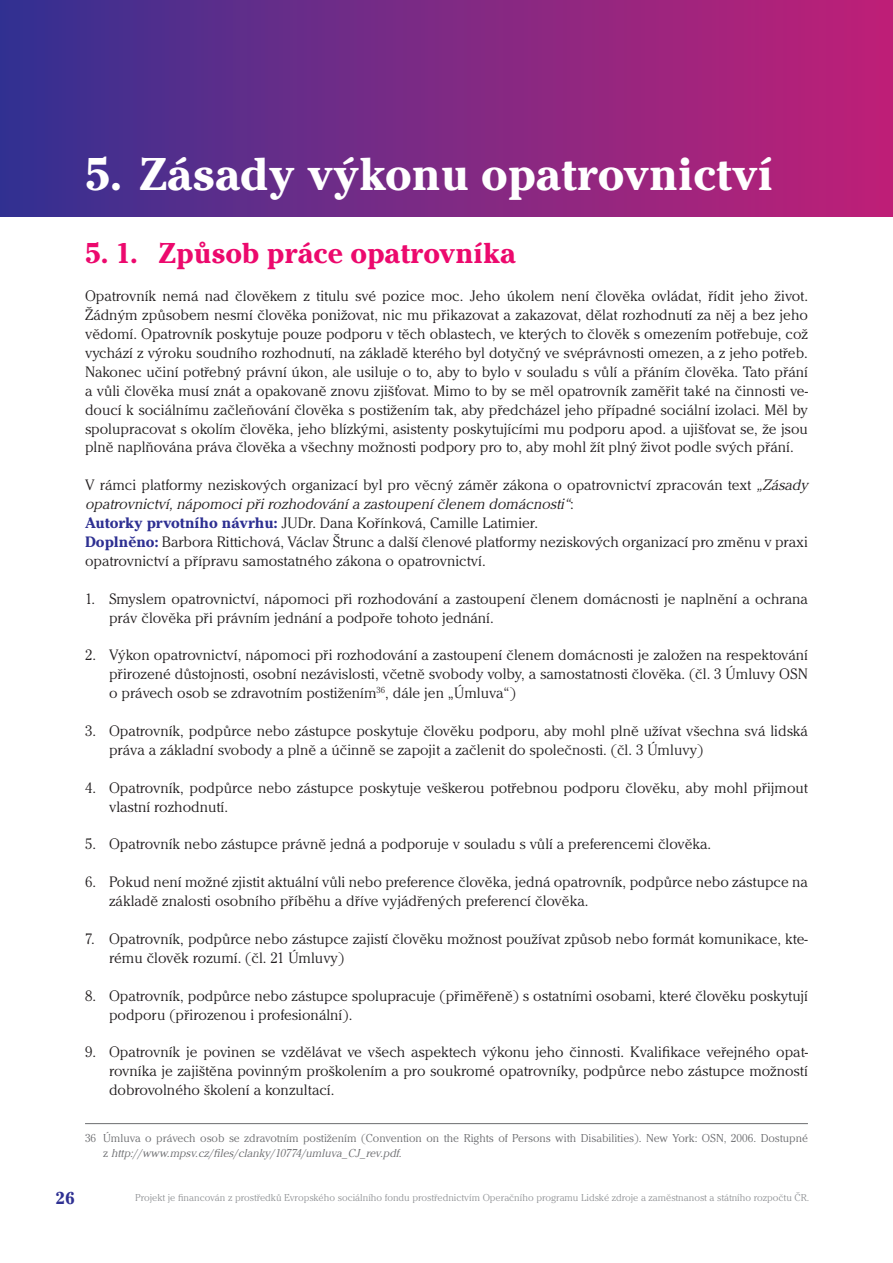
<style>
.page{position:relative;width:893px;height:1263px;background:#fff}
.page>*{position:absolute;margin:0;border:0;box-sizing:border-box;transform-origin:0 0}
.t1{font:700 48px "Cheltenham Itc TOT";color:#fff}
.t2{font:700 30px "Cheltenham Itc TOT";color:#ec096d}
.t3{font:700 18px "Cheltenham Itc TOT";color:#2e3092}
.t4{font:15.75px/18.9px "Cheltenham Itc TOT Ligh";color:#231f20}
.t5{font:12px/14.4px "Cheltenham Itc TOT Ligh";color:#6c6d70}
.t6{font:10.5px "Cheltenham Itc TOT Ligh";color:#939598}
.s1{font-style:italic}
.s2{font-family:"Cheltenham Itc TOT";font-weight:700;color:#2e3092}
</style>
<div class="page">
<div style="left:0;top:0;width:893px;height:217px;background:linear-gradient(to right,#373292,#c22077)"></div>
<hr style="left:85px;top:1123px;width:723px;height:1px;background:#6c6d70">
<h1 class="t1" style="left:85px;top:146px;width:690px">5. Zásady výkonu opatrovnictví</h1>
<h2 class="t2" style="left:85px;top:236px;width:432px">5. 1. Způsob práce opatrovníka</h2>
<p class="t4" style="left:85px;top:287px;width:724px;text-align:justify">Opatrovník nemá nad člověkem z titulu své pozice moc. Jeho úkolem není člověka ovládat, řídit jeho život.<br>Žádným způsobem nesmí člověka ponižovat, nic mu přikazovat a zakazovat, dělat rozhodnutí za něj a bez jeho vědomí. Opatrovník poskytuje pouze podporu v těch oblastech, ve kterých to člověk s omezením potřebuje, což vychází z výroku soudního rozhodnutí, na základě kterého byl dotyčný ve svéprávnosti omezen, a z jeho potřeb.<br>Nakonec učiní potřebný právní úkon, ale usiluje o to, aby to bylo v souladu s vůlí a přáním člověka. Tato přání a vůli člověka musí znát a opakovaně znovu zjišťovat. Mimo to by se měl opatrovník zaměřit také na činnosti ve‑ doucí k sociálnímu začleňování člověka s postižením tak, aby předcházel jeho případné sociální izolaci. Měl by spolupracovat s okolím člověka, jeho blízkými, asistenty poskytujícími mu podporu apod. a ujišťovat se, že jsou plně naplňována práva člověka a všechny možnosti podpory pro to, aby mohl žít plný život podle svých přání.</p>
<p class="t4" style="left:85px;top:476px;width:728px">V rámci platformy neziskových organizací byl pro věcný záměr zákona o opatrovnictví zpracován text <span class="s1">„Zásady opatrovnictví,nápomocipřirozhodovánía zastoupeníčlenem domácnosti“</span>:<br><span class="s2">Autorky prvotního návrhu:</span> JUDr. Dana Kořínková, Camille Latimier.<br><span class="s2">Doplněno:</span> Barbora Rittichová, Václav Štrunc a další členové platformy neziskových organizací pro změnu v praxi opatrovnictví a přípravu samostatného zákona o opatrovnictví.</p>
<p class="t4" style="left:109px;top:589px;width:700px;text-indent:-24px">1. Smyslem opatrovnictví, nápomoci při rozhodování a zastoupení členem domácnosti je naplnění a ochrana práv člověka při právním jednání a podpoře tohoto jednání.</p>
<p class="t4" style="left:109px;top:646px;width:700px;text-align:justify;text-indent:-24px">2. Výkon opatrovnictví, nápomoci při rozhodování a zastoupení členem domácnosti je založen na respektování přirozené důstojnosti, osobní nezávislosti, včetně svobody volby, a samostatnosti člověka. (čl. 3 Úmluvy OSN o právech osob se zdravotním postižením<sup>36</sup>, dále jen „Úmluva“)</p>
<p class="t4" style="left:109px;top:721px;width:700px;text-indent:-24px">3. Opatrovník, podpůrce nebo zástupce poskytuje člověku podporu, aby mohl plně užívat všechna svá lidská práva a základní svobody a plně a účinně se zapojit a začlenit do společnosti. (čl. 3 Úmluvy)</p>
<p class="t4" style="left:109px;top:778px;width:700px;text-indent:-24px">4. Opatrovník, podpůrce nebo zástupce poskytuje veškerou potřebnou podporu člověku, aby mohl přijmout vlastní rozhodnutí.</p>
<p class="t4" style="left:85px;top:835px;width:628px">5. Opatrovník nebo zástupce právně jedná a podporuje v souladu s vůlí a preferencemi člověka.</p>
<p class="t4" style="left:109px;top:873px;width:700px;text-indent:-24px">6. Pokud není možné zjistit aktuální vůli nebo preference člověka, jedná opatrovník, podpůrce nebo zástupce na základě znalosti osobního příběhu a dříve vyjádřených preferencí člověka.</p>
<p class="t4" style="left:109px;top:929px;width:700px;text-indent:-24px">7. Opatrovník, podpůrce nebo zástupce zajistí člověku možnost používat způsob nebo formát komunikace, kte‑ rému člověk rozumí. (čl. 21 Úmluvy)</p>
<p class="t4" style="left:109px;top:986px;width:700px;text-indent:-24px">8. Opatrovník, podpůrce nebo zástupce spolupracuje (přiměřeně) s ostatními osobami, které člověku poskytují podporu (přirozenou i profesionální).</p>
<p class="t4" style="left:109px;top:1043px;width:700px;text-align:justify;text-indent:-24px">9. Opatrovník je povinen se vzdělávat ve všech aspektech výkonu jeho činnosti. Kvalifikace veřejného opat‑ rovníka je zajištěna povinným proškolením a pro soukromé opatrovníky, podpůrce nebo zástupce možností dobrovolného školení a konzultací.</p>
<p class="t5" style="left:103px;top:1131px;width:706px;text-indent:-18px">36 Úmluva o právech osob se zdravotním postižením (Convention on the Rights of Persons with Disabilities). New York: OSN, 2006. Dostupné z <span class="s1">http://www.mpsv.cz/files/clanky/ 10774/umluva_CJ_rev.pdf</span>.</p>
<p class="t3" style="left:56px;top:1187px;width:21px">26</p>
<p class="t6" style="left:135px;top:1192px;width:676px">Projekt je financován z prostředků Evropského sociálního fondu prostřednictvím Operačního programu Lidské zdroje a zaměstnanost a státního rozpočtu ČR.</p>
</div>
